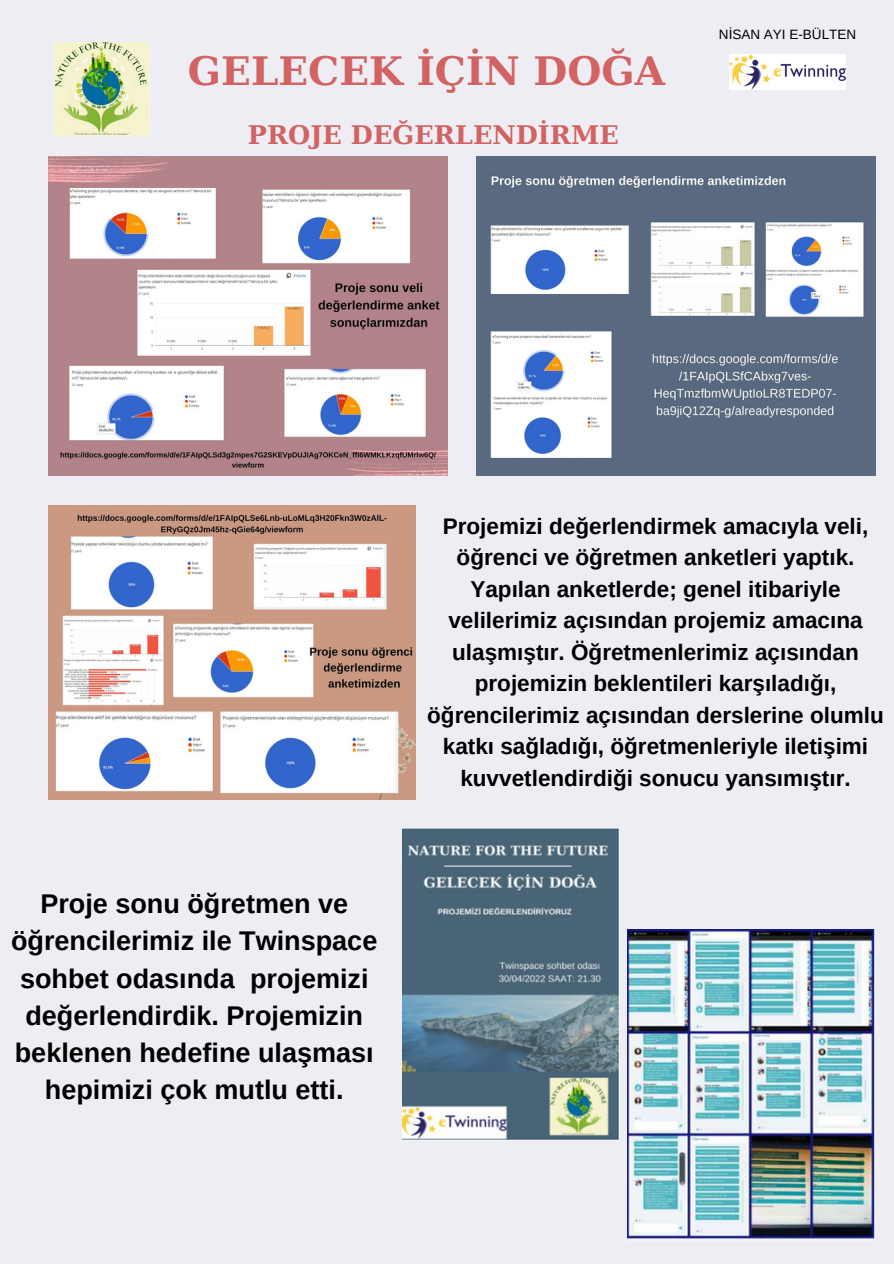
<style>
.page{position:relative;width:894px;height:1264px;background:#fff}
.page>*{position:absolute;margin:0;border:0;box-sizing:border-box;transform-origin:0 0}
.t1{font:700 39px "DejaVu Serif";color:#d16363}
.t2{font:700 27px/37.2px "Arimo";color:#000;text-align:center}
.t3{font:700 25.5px "DejaVu Serif";color:#d16363}
.t4{font:700 22.5px/31.5px "Arimo";color:#000;text-align:center}
.t5{font:13.5px "Arimo";color:#000}
</style>
<div class="page">
<div style="left:0;top:0;width:893px;height:1263px;background:#eeedf3"></div>
<img style="left:729px;top:54px;width:116px;height:35px">
<img style="left:55px;top:42px;width:94px;height:94px">
<img style="left:48px;top:156px;width:399px;height:319px">
<img style="left:476px;top:156px;width:398px;height:319px">
<img style="left:48px;top:505px;width:367px;height:294px">
<img style="left:627px;top:929px;width:247px;height:310px">
<img style="left:403px;top:828px;width:216px;height:312px">
<p class="t1" style="left:188px;top:49px;width:478px">GELECEK İÇİN DOĞA</p>
<p class="t3" style="left:248px;top:120px;width:372px">PROJE DEĞERLENDİRME</p>
<p class="t5" style="left:718px;top:27px;width:139px">NİSAN AYI E-BÜLTEN</p>
<p class="t2" style="left:11px;top:885px;width:368px">Proje sonu öğretmen ve öğrencilerimiz ile Twinspace sohbet odasında projemizi değerlendirdik. Projemizin beklenen hedefine ulaşması hepimizi çok mutlu etti.</p>
<p class="t4" style="left:427px;top:510px;width:458px">Projemizi değerlendirmek amacıyla veli, öğrenci ve öğretmen anketleri yaptık.<br>Yapılan anketlerde; genel itibariyle velilerimiz açısından projemiz amacına ulaşmıştır. Öğretmenlerimiz açısından projemizin beklentileri karşıladığı, öğrencilerimiz açısından derslerine olumlu katkı sağladığı, öğretmenleriyle iletişimi kuvvetlendirdiği sonucu yansımıştır.</p>
</div>
